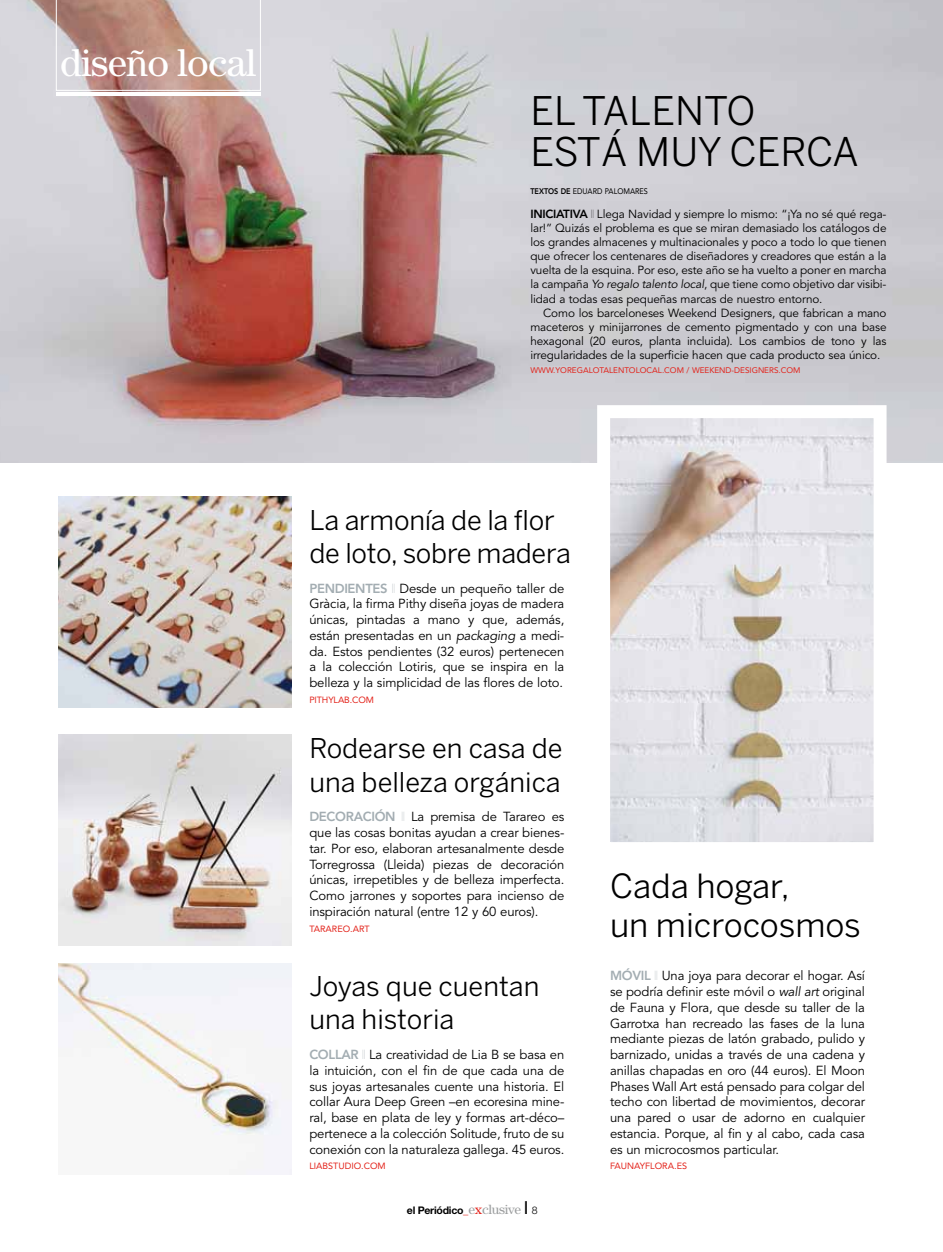
<style>
.page{position:relative;width:943px;height:1252px;background:#fff}
.page>*{position:absolute;margin:0;border:0;box-sizing:border-box;transform-origin:0 0}
.t1{font:39.15px/41.8px "Benton Sans";color:#000}
.t2{font:39px "Century Std";letter-spacing:-.02em;color:#fff}
.t3{font:33px/39px "Benton Sans";color:#000}
.t4{font:27px/33px "Benton Sans";letter-spacing:-.01em;color:#000}
.t5{font:13.05px/15.8px "Avenir LT Std";letter-spacing:-.01em;color:#000;text-align:justify}
.t6{font:11.7px/14.1px "Avenir LT Std";letter-spacing:-.01em;color:#000;text-align:justify}
.t7{font:700 10.5px "Helvetica Neue LT Std";letter-spacing:-.025em;color:#000}
.t8{font:9px "Avenir LT Std";color:#e32119}
.t9{font:8.1px "Avenir LT Std";color:#e32119}
.t10{font:800 8.1px "Avenir LT Std";color:#000;scale:.9 1}
.t11{font:8.1px "Avenir LT Std";color:#000;scale:.9 1}
.s1{font-weight:400}
.s2{font-weight:800}
.s3{font-family:"Helvetica Neue LT Std";font-weight:200}
.s4{font-style:italic}
.s5{font-weight:800;color:#a3adb2}
.s6{font-family:"Helvetica Neue LT Std";font-weight:200;color:#a3adb2}
.s7{color:#e32119}
.s8{font-family:"Century Std";font-weight:400;font-size:13.5px;color:#9c9e9f}
.s9{font-family:"Century Std";font-weight:400;font-size:13.5px;color:#e32119}
.s10{font-weight:400;font-size:18px}
.s11{font-weight:300}
</style>
<div class="page">
<img style="left:0;top:0;width:942px;height:462px">
<img style="left:58px;top:734px;width:233px;height:211px">
<img style="left:58px;top:496px;width:233px;height:211px">
<img style="left:58px;top:963px;width:233px;height:210px">
<svg style="left:56px;top:0;width:205px;height:91px;background:#c4a8a2"></svg>
<hr style="left:56px;top:92px;width:204px;height:4px;background:#fff">
<img style="left:611px;top:419px;width:261px;height:422px">
<h2 class="t2" style="left:60px;top:40px;width:198px">diseño local</h2>
<h1 class="t1" style="left:530px;top:89px;width:330px">EL TALENTO<br>ESTÁ MUY CERCA</h1>
<p class="t10" style="left:530px;top:186px;width:54px">TEXTOS DE <span class="s1">EDUARD</span></p>
<p class="t11" style="left:604px;top:186px;width:11px">PALOMARES</p>
<p class="t6" style="left:530px;top:207px;width:357px"><span class="s2">INICIATIVA</span> <span class="s3">II</span> Llega Navidad y siempre lo mismo: “¡Ya no sé qué rega&shy;lar!” Quizás el problema es que se miran demasiado los catálogos de los grandes almacenes y multinacionales y poco a todo lo que tienen que ofrecer los centenares de diseñadores y creadores que están a la vuelta de la esquina. Por eso, este año se ha vuelto a poner en marcha la campaña <span class="s4">Yo regalo talento local</span>, que tiene como objetivo dar visibi&shy;lidad a todas esas pequeñas marcas de nuestro entorno.</p>
<p class="t6" style="left:530px;top:306px;width:357px;text-indent:13px">Como los barceloneses Weekend Designers, que fabrican a mano maceteros y minijarrones de cemento pigmentado y con una base hexagonal (20 euros, planta incluida). Los cambios de tono y las irregularidades de la superficie hacen que cada producto sea único.</p>
<p class="t9" style="left:530px;top:366px;width:272px">WWW.YOREGALOTALENTOLOCAL.COM / WEEKEN D-DESIGN ERS.COM</p>
<h3 class="t4" style="left:309px;top:503px;width:263px">La armonía de la flor de loto, sobre madera</h3>
<p class="t5" style="left:309px;top:580px;width:256px"><span class="s5">PENDIENTES</span> <span class="s6">II</span> Desde un pequeño taller de Gràcia, la firma Pithy diseña joyas de madera únicas, pintadas a mano y que, además, están presentadas en un <span class="s4">packaging</span> a medi&shy;da. Estos pendientes (32 euros) pertenecen a la colección Lotiris, que se inspira en la belleza y la simplicidad de las flores de loto.</p>
<p class="t8" style="left:309px;top:694px;width:66px">PITHYLAB.COM</p>
<h3 class="t4" style="left:309px;top:731px;width:255px">Rodearse en casa de una belleza orgánica</h3>
<p class="t5" style="left:309px;top:809px;width:256px"><span class="s5">DECORACIÓN</span> <span class="s6">II</span> La premisa de Tarareo es que las cosas bonitas ayudan a crear bienes&shy;tar. Por eso, elaboran artesanalmente desde Torregrossa (Lleida) piezas de decoración únicas, irrepetibles y de belleza imperfecta.<br>Como jarrones y soportes para incienso de inspiración natural (entre 12 y 60 euros).</p>
<p class="t8" style="left:309px;top:923px;width:62px">TARAREO.ART</p>
<h3 class="t4" style="left:309px;top:969px;width:231px">Joyas que cuentan una historia</h3>
<p class="t5" style="left:309px;top:1047px;width:256px"><span class="s5">COLLAR</span> <span class="s6">II</span> La creatividad de Lia B se basa en la intuición, con el fin de que cada una de sus joyas artesanales cuente una historia. El collar Aura Deep Green –en ecoresina mine&shy;ral, base en plata de ley y formas art-déco– pertenece a la colección Solitude, fruto de su conexión con la naturaleza gallega. 45 euros.</p>
<p class="t8" style="left:309px;top:1160px;width:78px">LIABSTUDIO.COM</p>
<p class="t7" style="left:407px;top:1203px;width:132px">el Periódico<span class="s7">_</span><span class="s8">e</span><span class="s9">x</span><span class="s8">clusive</span> <span class="s10">I</span> <span class="s11">8</span></p>
<h3 class="t3" style="left:610px;top:866px;width:252px">Cada hogar,<br>un microcosmos</h3>
<p class="t5" style="left:610px;top:968px;width:256px"><span class="s5">MÓVIL</span> <span class="s6">II</span> Una joya para decorar el hogar. Así se podría definir este móvil o <span class="s4">wall art</span> original de Fauna y Flora, que desde su taller de la Garrotxa han recreado las fases de la luna mediante piezas de latón grabado, pulido y barnizado, unidas a través de una cadena y anillas chapadas en oro (44 euros). El Moon Phases Wall Art está pensado para colgar del techo con libertad de movimientos, decorar una pared o usar de adorno en cualquier estancia. Porque, al fin y al cabo, cada casa es un microcosmos particular.</p>
<p class="t8" style="left:610px;top:1160px;width:47px">FAU NAYFLORA</p>
<p class="t8" style="left:674px;top:1160px;width:9px">.ES</p>
</div>
